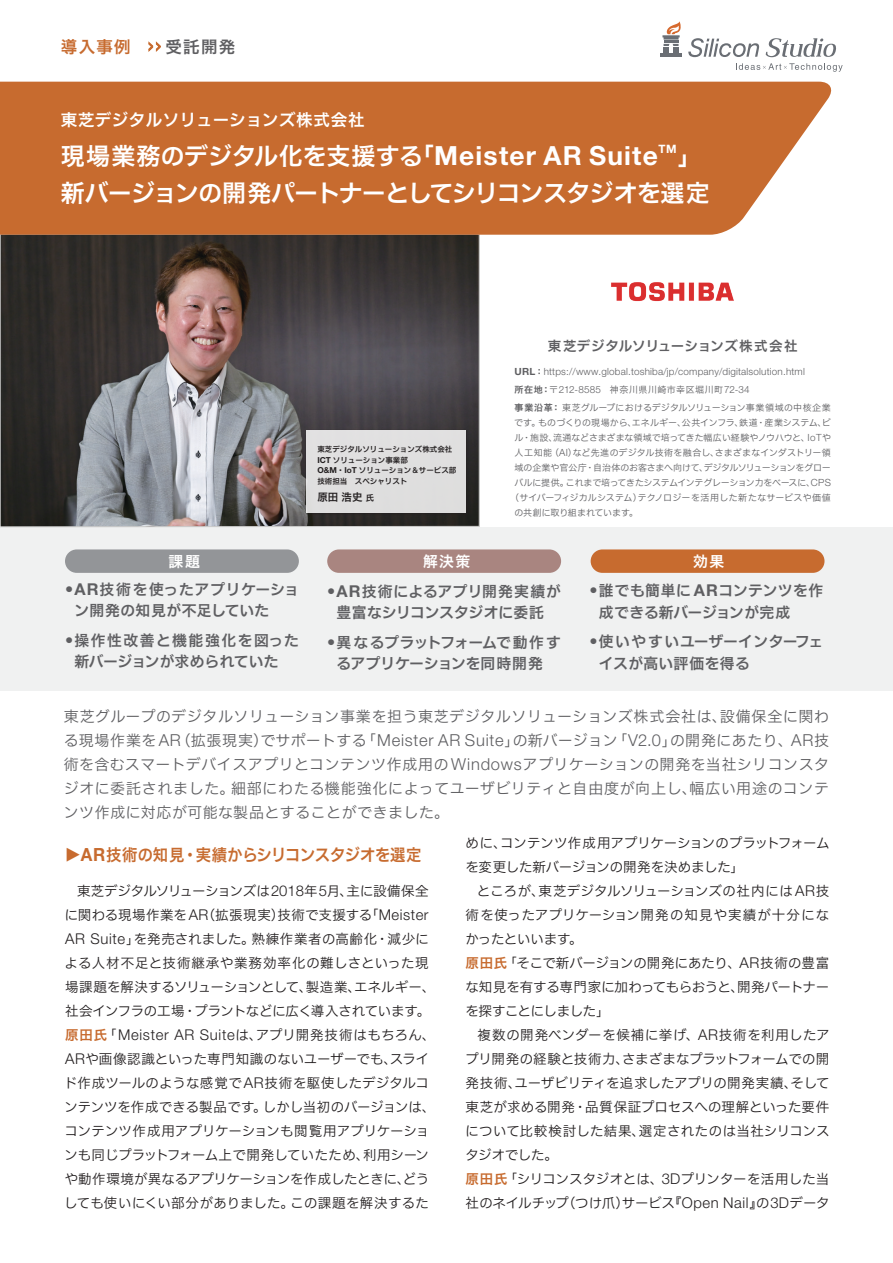
<style>
.page{position:relative;width:893px;height:1263px;background:#fff}
.page>*{position:absolute;margin:0;border:0;box-sizing:border-box;transform-origin:0 0}
.t1{font:24px "Hiragino UD Sans F Std W6";letter-spacing:.005em;color:#fff}
.t2{font:24px/37.5px "Hiragino UD Sans F Std W6";letter-spacing:-.02em;color:#fff}
.t3{font:16.5px "Hiragino UD Sans F Std W6";letter-spacing:-.02em;color:#c76b2f;scale:.93 1}
.t4{font:16.5px "Hiragino UD Sans F Std W6";letter-spacing:.03em;color:#fff}
.t5{font:16.5px "Hiragino UD Sans F Std W6";letter-spacing:.075em;color:#c76b2f}
.t6{font:16.5px "Hiragino UD Sans F Std W6";letter-spacing:.01em;color:#c76b2f;scale:.93 1}
.t7{font:15px/24px "Hiragino UD Sans F Std W3";letter-spacing:.03em;color:#5f5f62;text-align:justify}
.t8{font:14.85px/21.5px "Hiragino UD Sans F Std W6";letter-spacing:.015em;color:#5f5f62}
.t9{font:14.85px/21.5px "Hiragino UD Sans F Std W6";letter-spacing:-.02em;color:#5f5f62;text-align:center}
.t10{font:14.85px "Hiragino UD Sans F Std W6";letter-spacing:.1em;color:#fff}
.t11{font:13.5px/24px "Hiragino UD Sans F Std W3";letter-spacing:-.005em;color:#231f20}
.t12{font:13.5px "Hiragino UD Sans F Std W6";letter-spacing:.025em;color:#5f5f62}
.t13{font:700 11.55px "Helvetica Neue LT Std";color:#fff}
.t14{font:10.5px "Hiragino UD Sans F Std W6";color:#231f20}
.t15{font:300 9.9px "Helvetica Neue LT Std";letter-spacing:.02em;color:#5f5f62}
.t16{font:9px "Hiragino UD Sans F Std W3";letter-spacing:-.01em;color:#5f5f62}
.t17{font:9px/18px "Hiragino UD Sans F Std W3";letter-spacing:.025em;color:#5f5f62}
.t18{font:9px "Hiragino UD Sans F Std W3";letter-spacing:-.03em;color:#5f5f62}
.t19{font:9px "Hiragino UD Sans F Std W3";letter-spacing:.015em;color:#5f5f62}
.t20{font:9px "Hiragino UD Sans F Std W3";letter-spacing:.02em;color:#5f5f62}
.t21{font:7.5px/10.5px "Hiragino UD Sans F Std W6";color:#231f20}
.s1{font-size:12px}
.s2{color:#5f5f62}
.s3{font-family:"Helvetica Neue LT Std";font-weight:700;font-size:26.4px}
.s4{font-family:"Helvetica Neue LT Std";font-weight:700;font-size:16.35px}
.s5{font-family:"Helvetica Neue LT Std";font-weight:700;font-size:8.25px}
.s6{font-size:8.4px}
.s7{font-weight:700}
.s8{font-family:"Hiragino UD Sans F Std W6";font-weight:400;font-size:9px}
.s9{font-family:"Hiragino UD Sans F Std W6"}
.s10{font-family:"Helvetica Neue LT Std";font-weight:300;font-size:9.9px}
.s11{font-family:"Helvetica Neue LT Std";font-weight:300;font-size:16.5px}
.s12{font-family:"Helvetica Neue LT Std";font-weight:300;font-size:14.85px}
.s13{font-family:"Hiragino UD Sans F Std W6";color:#c76b2f}
.s14{font-family:"Helvetica Neue LT Std";font-weight:700;font-size:18.15px}
</style>
<div class="page">
<div style="left:0;top:527px;width:893px;height:163px;background:#f0f1f1"></div>
<img style="left:611px;top:282px;width:123px;height:20px">
<svg style="left:766px;top:38px;width:70px;height:19px"></svg>
<hr style="left:660px;top:54px;width:22px;height:3px;background:#6a6e74">
<svg style="left:662px;top:21px;width:97px;height:36px"></svg>
<svg style="left:736px;top:63px;width:107px;height:9px"></svg>
<svg style="left:0;top:235px;width:480px;height:292px;background:#595455"></svg>
<div style="left:305px;top:429px;width:164px;height:87px;background:#231f20"></div>
<div style="left:306px;top:430px;width:160px;height:83px;background:#dfdfdf"></div>
<div style="left:327px;top:549px;width:234px;height:24px;background:#a98580;border-radius:12px"></div>
<div style="left:591px;top:549px;width:233px;height:24px;background:#c76b2f;border-radius:12px"></div>
<div style="left:65px;top:549px;width:234px;height:24px;background:#939598;border-radius:12px"></div>
<div style="left:0;top:82px;width:832px;height:153px;background:#c76b2f"></div>
<p class="t5" style="left:61px;top:34px;width:176px">導入事例 <span class="s1">＞＞</span> <span class="s2">受託開発</span></p>
<p class="t4" style="left:61px;top:107px;width:305px">東芝デジタルソリューションズ株式会社</p>
<h1 class="t1" style="left:61px;top:137px;width:598px">現場業務のデジタル化を支援する「<span class="s3">Meister AR Suite</span></h1>
<p class="t13" style="left:659px;top:142px;width:20px">TM</p>
<h1 class="t2" style="left:61px;top:135px;width:650px;text-indent:617px">」新バージョンの開発パートナーとしてシリコンスタジオを選定</h1>
<p class="t10" style="left:169px;top:550px;width:33px">課題</p>
<p class="t8" style="left:74px;top:577px;width:226px;text-indent:-9px"><span class="s4">•AR</span>技術を使ったアプリケーション開発の知見が不足していた</p>
<p class="t8" style="left:74px;top:629px;width:226px;text-indent:-9px"><span class="s4">•</span> 操作性改善と機能強化を図った新バージョンが求められていた</p>
<p class="t21" style="left:317px;top:444px;width:140px">東芝デジタルソリューションズ株式会社<br><span class="s5">ICT</span> ソリューション事業部　<br><span class="s5">O&amp;M</span>・<span class="s5">IoT</span> ソリューション＆サービス部技術担当　スペシャリスト</p>
<p class="t14" style="left:317px;top:489px;width:58px">原田浩史<span class="s6">氏</span></p>
<p class="t10" style="left:423px;top:550px;width:49px">解決策</p>
<p class="t12" style="left:548px;top:336px;width:251px">東芝デジタルソリューションズ株式会社</p>
<p class="t15" style="left:514px;top:365px;width:292px"><span class="s7">URL</span><span class="s8">：</span>https://www.global.toshiba/jp/company/digitalsolution.html</p>
<p class="t17" style="left:514px;top:380px;width:318px"><span class="s9">所在地：</span>〒<span class="s10">212-8585</span>　神奈川県川崎市幸区堀川町<span class="s10">72-34<br></span><span class="s9">事業沿革：</span>東芝グループにおけるデジタルソリューション事業領域の中核企業</p>
<p class="t16" style="left:514px;top:416px;width:318px">です。ものづくりの現場から、エネルギー、公共インフラ、鉄道・産業システム、ビ</p>
<p class="t16" style="left:514px;top:431px;width:318px">ル・施設、流通などさまざまな領域で培ってきた幅広い経験やノウハウと、<span class="s10">IoT</span>や</p>
<p class="t19" style="left:514px;top:446px;width:318px">人工知能（<span class="s10">AI</span>）など先進のデジタル技術を融合し、さまざまなインダストリー領</p>
<p class="t16" style="left:514px;top:461px;width:318px">域の企業や官公庁・自治体のお客さまへ向けて、デジタルソリューションをグロー</p>
<p class="t18" style="left:514px;top:476px;width:318px">バルに提供。これまで培ってきたシステムインテグレーション力をベースに、<span class="s10">CPS</span></p>
<p class="t20" style="left:510px;top:491px;width:322px">（サイバーフィジカルシステム）テクノロジーを活用した新たなサービスや価値</p>
<p class="t16" style="left:514px;top:506px;width:125px">の共創に取り組まれています。</p>
<p class="t10" style="left:693px;top:550px;width:32px">効果</p>
<p class="t8" style="left:327px;top:579px;width:235px;text-align:center"><span class="s4">•AR</span>技術によるアプリ開発実績が豊富なシリコンスタジオに委託</p>
<p class="t9" style="left:327px;top:631px;width:235px"><span class="s4">•</span> 異なるプラットフォームで動作するアプリケーションを同時開発</p>
<p class="t8" style="left:599px;top:579px;width:226px;text-indent:-9px"><span class="s4">•</span> 誰でも簡単に <span class="s4">AR</span>コンテンツを作成できる新バージョンが完成</p>
<p class="t8" style="left:599px;top:630px;width:226px;text-indent:-9px"><span class="s4">•</span> 使いやすいユーザーインターフェイスが高い評価を得る</p>
<p class="t7" style="left:64px;top:704px;width:767px">東芝グループのデジタルソリューション事業を担う東芝デジタルソリューションズ株式会社は、設備保全に関わる現場作業を<span class="s11">AR</span>（拡張現実）でサポートする「<span class="s11">Meister AR Suite</span>」の新バージョン「<span class="s11">V2.0</span>」の開発にあたり、<span class="s11">AR</span>技術を含むスマートデバイスアプリとコンテンツ作成用の<span class="s11">Windows</span>アプリケーションの開発を当社シリコンスタジオに委託されました。細部にわたる機能強化によってユーザビリティと自由度が向上し、幅広い用途のコンテンツ作成に対応が可能な製品とすることができました。</p>
<p class="t11" style="left:465px;top:830px;width:366px">めに、コンテンツ作成用アプリケーションのプラットフォームを変更した新バージョンの開発を決めました」</p>
<p class="t11" style="left:465px;top:878px;width:366px;text-indent:12px">ところが、東芝デジタルソリューションズの社内には<span class="s12">AR</span>技術を使ったアプリケーション開発の知見や実績が十分になかったといいます。<br><span class="s13">原田氏</span>「そこで新バージョンの開発にあたり、<span class="s12">AR</span>技術の豊富な知見を有する専門家に加わってもらおうと、開発パートナーを探すことにしました」</p>
<p class="t11" style="left:465px;top:1022px;width:366px;text-indent:13px">複数の開発ベンダーを候補に挙げ、<span class="s12">AR</span>技術を利用したアプリ開発の経験と技術力、さまざまなプラットフォームでの開発技術、ユーザビリティを追求したアプリの開発実績、そして東芝が求める開発・品質保証プロセスへの理解といった要件について比較検討した結果、選定されたのは当社シリコンスタジオでした。<br><span class="s13">原田氏</span>「シリコンスタジオとは、<span class="s12">3D</span>プリンターを活用した当社のネイルチップ（つけ爪）サービス『<span class="s12">Open Nail</span>』の<span class="s12">3D</span>データ</p>
<p class="t6" style="left:85px;top:847px;width:18px;rotate:90deg">▲</p>
<p class="t3" style="left:81px;top:842px;width:368px"><span class="s14">AR</span>技術の知見・実績からシリコンスタジオを選定</p>
<p class="t11" style="left:64px;top:878px;width:373px;text-align:center">東芝デジタルソリューションズは<span class="s12">2018</span>年<span class="s12">5</span>月、主に設備保全<br>に関わる現場作業を<span class="s12">AR</span>（拡張現実）技術で支援する「<span class="s12">Meister AR Suite</span>」を発売されました。熟練作業者の高齢化・減少による人材不足と技術継承や業務効率化の難しさといった現場課題を解決するソリューションとして、製造業、エネルギー、社会インフラの工場・プラントなどに広く導入されています。<span class="s13">原田氏</span>「<span class="s12">Meister AR Suite</span>は、アプリ開発技術はもちろん、<span class="s12">AR</span>や画像認識といった専門知識のないユーザーでも、スライド作成ツールのような感覚で<span class="s12">AR</span>技術を駆使したデジタルコンテンツを作成できる製品です。しかし当初のバージョンは、コンテンツ作成用アプリケーションも閲覧用アプリケーションも同じプラットフォーム上で開発していたため、利用シーンや動作環境が異なるアプリケーションを作成したときに、どうしても使いにくい部分がありました。この課題を解決するた</p>
</div>
